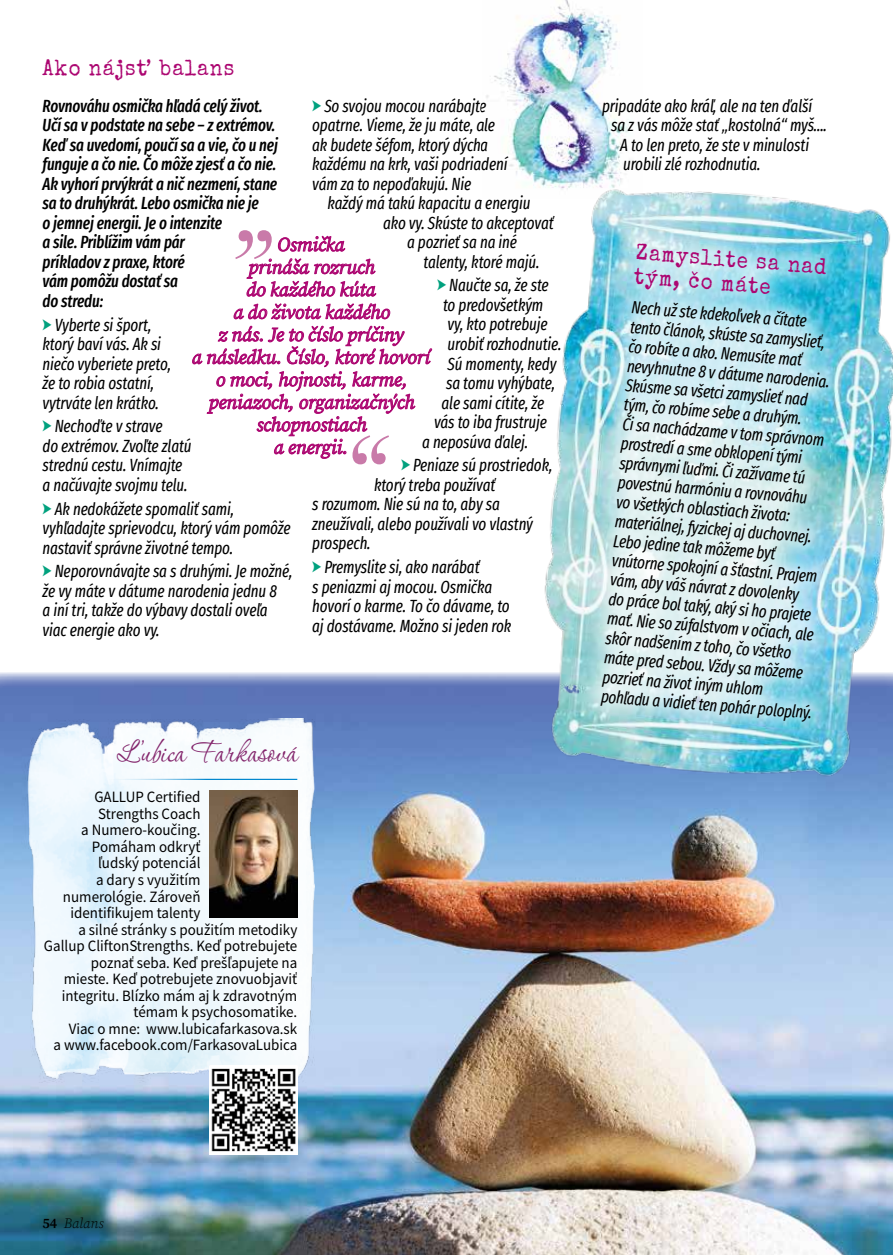
<style>
.page{position:relative;width:893px;height:1255px;background:#fff}
.page>*{position:absolute;margin:0;border:0;box-sizing:border-box;transform-origin:0 0}
.t1{font:37.5px "Corinthia";color:#83256c;scale:.95 1}
.t2{font:22.5px/24.2px "Special Elite";letter-spacing:.06em;color:#ac0671;scale:.9 1}
.t3{font:italic 19.5px/22.5px "Source Serif Pro";letter-spacing:-.01em;color:#ac0671;text-align:center}
.t4{font:italic extra-condensed 17.25px/19.5px "Fira Sans";letter-spacing:-.01em;color:#000;scale:.95 1}
.t5{font:italic 500 extra-condensed 17.25px/19.5px "Fira Sans";letter-spacing:-.01em;color:#000;scale:.95 1}
.t6{font:15.75px "Source Sans Pro";color:#000;scale:.95 1}
.t7{font:italic 300 14.25px "Source Serif Pro";color:#000}
.s1{font-family:"Patafont";font-style:normal;font-stretch:normal;color:#00a17e}
.s2{font-weight:600;font-style:normal}
</style>
<div class="page">
<img style="left:0;top:672px;width:893px;height:582px">
<svg style="left:234px;top:303px;width:156px;height:16px"></svg>
<svg style="left:235px;top:230px;width:142px;height:67px"></svg>
<svg style="left:192px;top:325px;width:240px;height:139px"></svg>
<img style="left:508px;top:191px;width:385px;height:627px">
<svg style="left:575px;top:218px;width:296px;height:528px;background:#b4e0e9"></svg>
<img style="left:486px;top:0;width:157px;height:199px">
<img style="left:17px;top:719px;width:298px;height:363px">
<hr style="left:100px;top:778px;width:197px;height:2px;background:#0086ce">
<img style="left:209px;top:790px;width:88px;height:127px">
<img style="left:210px;top:1065px;width:88px;height:89px">
<h2 class="t2" style="left:43px;top:56px;width:215px">Ako nájsť balans</h2>
<p class="t4" style="left:602px;top:95px;width:223px">pripadáte ako kráľ, ale na ten ďalší</p>
<p class="t4" style="left:611px;top:115px;width:229px">sa z vás môže stať „kostolná“ myš....</p>
<p class="t4" style="left:620px;top:134px;width:201px">A to len preto, že ste v minulosti</p>
<p class="t4" style="left:623px;top:154px;width:146px">urobili zlé rozhodnutia.</p>
<p class="t5" style="left:43px;top:95px;width:249px">Rovnováhu osmička hľadá celý život.<br>Učí sa v podstate na sebe – z extrémov.<br>Keď sa uvedomí, poučí sa a vie, čo u nej funguje a čo nie. Čo môže zjesť a čo nie.<br>Ak vyhorí prvýkrát a nič nezmení, stane sa to druhýkrát. Lebo osmička nie je<br>o jemnej energii. Je o intenzite<br>a sile. Priblížim vám pár<br>príkladov z praxe, ktoré<br>vám pomôžu dostať sa<br>do stredu:</p>
<p class="t4" style="left:43px;top:315px;width:137px"><span class="s1">&lt;</span> Vyberte si šport, ktorý baví vás. Ak si niečo vyberiete preto, že to robia ostatní, vytrváte len krátko.</p>
<p class="t4" style="left:43px;top:416px;width:158px"><span class="s1">&lt;</span> Nechoďte v strave<br>do extrémov. Zvoľte zlatú strednú cestu. Vnímajte a načúvajte svojmu telu.</p>
<p class="t4" style="left:43px;top:498px;width:263px"><span class="s1">&lt;</span> Ak nedokážete spomaliť sami, vyhľadajte sprievodcu, ktorý vám pomôže nastaviť správne životné tempo.</p>
<p class="t4" style="left:43px;top:561px;width:265px"><span class="s1">&lt;</span> Neporovnávajte sa s druhými. Je možné, že vy máte v dátume narodenia jednu 8<br>a iní tri, takže do výbavy dostali oveľa viac energie ako vy.</p>
<p class="t4" style="left:312px;top:96px;width:207px"><span class="s1">&lt;</span> So svojou mocou narábajte opatrne. Vieme, že ju máte, ale ak budete šéfom, ktorý dýcha každému na krk, vaši podriadení vám za to nepoďakujú. Nie</p>
<p class="t4" style="left:328px;top:193px;width:215px">každý má takú kapacitu a energiu</p>
<p class="t4" style="left:383px;top:212px;width:181px">ako vy. Skúste to akceptovať</p>
<p class="t4" style="left:407px;top:232px;width:117px">a pozrieť sa na iné</p>
<p class="t4" style="left:424px;top:251px;width:123px">talenty, ktoré majú.</p>
<p class="t4" style="left:437px;top:275px;width:119px"><span class="s1">&lt;</span> Naučte sa, že ste</p>
<p class="t4" style="left:443px;top:295px;width:107px">to predovšetkým</p>
<p class="t4" style="left:448px;top:314px;width:107px">vy, kto potrebuje</p>
<p class="t4" style="left:448px;top:334px;width:122px">urobiť rozhodnutie.</p>
<p class="t4" style="left:448px;top:353px;width:116px">Sú momenty, kedy</p>
<p class="t4" style="left:446px;top:373px;width:116px">sa tomu vyhýbate,</p>
<p class="t4" style="left:442px;top:392px;width:110px">ale sami cítite, že</p>
<p class="t4" style="left:434px;top:412px;width:120px">vás to iba frustruje</p>
<p class="t4" style="left:422px;top:431px;width:113px">a neposúva ďalej.</p>
<p class="t4" style="left:401px;top:455px;width:161px"><span class="s1">&lt;</span> Peniaze sú prostriedok,</p>
<p class="t4" style="left:374px;top:474px;width:129px">ktorý treba používať</p>
<p class="t4" style="left:312px;top:494px;width:199px">s rozumom. Nie sú na to, aby sa</p>
<p class="t4" style="left:312px;top:513px;width:234px">zneužívali, alebo používali vo vlastný</p>
<p class="t4" style="left:312px;top:533px;width:63px">prospech.</p>
<p class="t4" style="left:312px;top:557px;width:211px"><span class="s1">&lt;</span> Premyslite si, ako narábať<br>s peniazmi aj mocou. Osmička hovorí o karme. To čo dávame, to aj dostávame. Možno si jeden rok</p>
<p class="t3" style="left:192px;top:234px;width:240px">Osmička<br>prináša rozruch<br>do každého kúta<br>a do života každého<br>z nás. Je to číslo príčiny<br>a následku. Číslo, ktoré hovorí o moci, hojnosti, karme, peniazoch, organizačných schopnostiach<br>a energii.</p>
<h2 class="t2" style="left:637px;top:239px;width:214px;rotate:5deg">Zamyslite sa nad tým, čo máte</h2>
<p class="t4" style="left:633px;top:296px;width:228px;rotate:5deg">Nech už ste kdekoľvek a čítate<br>tento článok, skúste sa zamyslieť,<br>čo robíte a ako. Nemusíte mať nevyhnutne 8 v dátume narodenia.<br>Skúsme sa všetci zamyslieť nad<br>tým, čo robíme sebe a druhým.<br>Či sa nachádzame v tom správnom prostredí a sme obklopení tými správnymi ľuďmi. Či zažívame tú povestnú harmóniu a rovnováhu<br>vo všetkých oblastiach života: materiálnej, fyzickej aj duchovnej.<br>Lebo jedine tak môžeme byť vnútorne spokojní a šťastní. Prajem vám, aby váš návrat z dovolenky<br>do práce bol taký, aký si ho prajete mať. Nie so zúfalstvom v očiach, ale skôr nadšením z toho, čo všetko máte pred sebou. Vždy sa môžeme pozrieť na život iným uhlom<br>pohľadu a vidieť ten pohár poloplný.</p>
<h1 class="t1" style="left:120px;top:729px;width:188px">Ľubica Farkasová</h1>
<p class="t6" style="left:94px;top:790px;width:113px">GALLUP Certified</p>
<p class="t6" style="left:98px;top:806px;width:109px">Strengths Coach</p>
<p class="t6" style="left:81px;top:823px;width:127px">a Numero-koučing.</p>
<p class="t6" style="left:92px;top:839px;width:116px">Pomáham odkryť</p>
<p class="t6" style="left:98px;top:856px;width:109px">ľudský potenciál</p>
<p class="t6" style="left:96px;top:872px;width:112px">a dary s využitím</p>
<p class="t6" style="left:63px;top:889px;width:146px">numerológie. Zároveň</p>
<p class="t6" style="left:71px;top:905px;width:138px">identifikujem talenty</p>
<p class="t6" style="left:78px;top:922px;width:232px">a silné stránky s použitím metodiky</p>
<p class="t6" style="left:44px;top:938px;width:268px">Gallup CliftonStrengths. Keď potrebujete</p>
<p class="t6" style="left:91px;top:955px;width:219px">poznať seba. Keď prešľapujete na</p>
<p class="t6" style="left:64px;top:971px;width:247px">mieste. Keď potrebujete znovuobjaviť</p>
<p class="t6" style="left:62px;top:988px;width:249px">integritu. Blízko mám aj k zdravotným</p>
<p class="t6" style="left:134px;top:1004px;width:174px">témam k psychosomatike.</p>
<p class="t6" style="left:69px;top:1021px;width:242px">Viac o mne: www.lubicafarkasova.sk</p>
<p class="t6" style="left:54px;top:1037px;width:258px">a www.facebook.com/FarkasovaLubica</p>
<p class="t7" style="left:43px;top:1214px;width:63px"><span class="s2">54</span> Balans</p>
</div>
